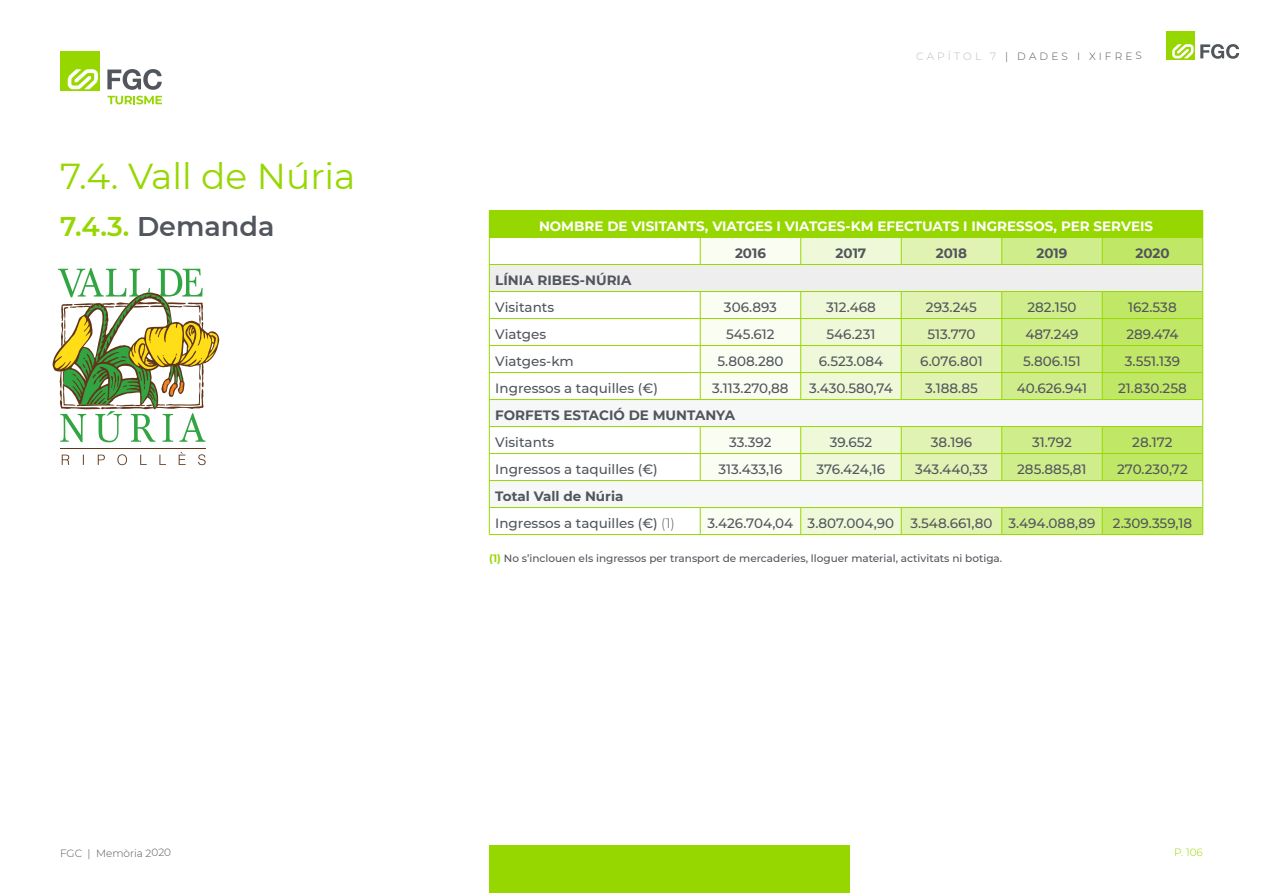
<style>
.page{position:relative;width:1263px;height:893px;background:#fff}
.page>*{position:absolute;margin:0;border:0;box-sizing:border-box;transform-origin:0 0}
.t1{font:36px "Montserrat";color:#97d700}
.t2{font:600 27px "Montserrat";color:#51555c}
.t3{font:500 13.5px/27px "Montserrat";color:#51555c}
.t4{font:700 13.5px "Montserrat";color:#fff}
.t5{font:700 13.5px "Montserrat";color:#51555c}
.t6{font:500 10.5px "Montserrat";color:#51555c}
.t7{font:300 10.5px "Montserrat";letter-spacing:.285em;color:#51555c}
.t8{font:300 10.5px "Montserrat";letter-spacing:-.005em;color:#51555c}
.t9{font:300 10.5px "Montserrat";color:#97d700}
.s1{color:#97d700}
.s2{color:#b9bbbe}
.s3{font-weight:700}
.s4{font-weight:300}
.s5{font-weight:700;color:#97d700}
</style>
<div class="page">
<svg style="left:1200px;top:44px;width:39px;height:15px"></svg>
<div style="left:1167px;top:32px;width:28px;height:28px;background:#97d700"></div>
<svg style="left:1172px;top:44px;width:21px;height:14px"></svg>
<div style="left:489px;top:211px;width:714px;height:27px;background:#97d700"></div>
<div style="left:489px;top:265px;width:714px;height:27px;background:#eeeeef"></div>
<svg style="left:490px;top:400px;width:210px;height:82px"></svg>
<hr style="left:489px;top:210px;width:211px;height:1px;background:#97d700">
<hr style="left:700px;top:210px;width:101px;height:1px;background:#97d700">
<hr style="left:801px;top:210px;width:100px;height:1px;background:#97d700">
<hr style="left:901px;top:210px;width:101px;height:1px;background:#97d700">
<hr style="left:1002px;top:210px;width:100px;height:1px;background:#97d700">
<hr style="left:1102px;top:210px;width:101px;height:1px;background:#97d700">
<hr style="left:489px;top:264px;width:211px;height:1px;background:#97d700">
<hr style="left:489px;top:291px;width:211px;height:1px;background:#97d700">
<hr style="left:489px;top:318px;width:211px;height:1px;background:#97d700">
<hr style="left:489px;top:345px;width:211px;height:1px;background:#97d700">
<hr style="left:489px;top:372px;width:211px;height:1px;background:#97d700">
<hr style="left:489px;top:399px;width:211px;height:1px;background:#97d700">
<hr style="left:489px;top:426px;width:211px;height:1px;background:#97d700">
<hr style="left:489px;top:453px;width:211px;height:1px;background:#97d700">
<hr style="left:489px;top:480px;width:211px;height:1px;background:#97d700">
<hr style="left:489px;top:507px;width:211px;height:1px;background:#97d700">
<svg style="left:489px;top:238px;width:1px;height:296px"></svg>
<svg style="left:700px;top:237px;width:503px;height:297px"></svg>
<hr style="left:489px;top:534px;width:211px;height:1px;background:#97d700">
<hr style="left:700px;top:534px;width:101px;height:1px;background:#97d700">
<hr style="left:801px;top:534px;width:100px;height:1px;background:#97d700">
<hr style="left:901px;top:534px;width:101px;height:1px;background:#97d700">
<hr style="left:1002px;top:534px;width:100px;height:1px;background:#97d700">
<hr style="left:1102px;top:534px;width:101px;height:1px;background:#97d700">
<div style="left:60px;top:51px;width:40px;height:40px;background:#97d700"></div>
<svg style="left:107px;top:69px;width:55px;height:21px"></svg>
<svg style="left:68px;top:69px;width:30px;height:20px"></svg>
<svg style="left:108px;top:96px;width:54px;height:8px"></svg>
<div style="left:489px;top:846px;width:360px;height:47px;background:#97d700"></div>
<svg style="left:53px;top:268px;width:166px;height:174px"></svg>
<hr style="left:61px;top:448px;width:145px;height:1px;background:#603519">
<svg style="left:62px;top:452px;width:144px;height:13px"></svg>
<h1 class="t1" style="left:60px;top:151px;width:297px">7.4. Vall de Núria</h1>
<h2 class="t2" style="left:60px;top:207px;width:216px"><span class="s1">7.4.3.</span> Demanda</h2>
<p class="t7" style="left:916px;top:49px;width:227px"><span class="s2">CAPÍTOL 7</span> | DADES I XIFRES</p>
<p class="t4" style="left:539px;top:216px;width:616px">NOMBRE DE VISITANTS, VIATGES I VIATGES-KM EFECTUATS I INGRESSOS, PER SERVEIS</p>
<p class="t5" style="left:735px;top:243px;width:32px">2016</p>
<p class="t5" style="left:836px;top:243px;width:32px">2017</p>
<p class="t5" style="left:936px;top:243px;width:33px">2018</p>
<p class="t5" style="left:1036px;top:243px;width:32px">2019</p>
<p class="t5" style="left:1135px;top:243px;width:36px">2020</p>
<p class="t5" style="left:495px;top:270px;width:138px">LÍNIA RIBES-NÚRIA</p>
<p class="t3" style="left:495px;top:293px;width:60px">Visitants</p>
<p class="t3" style="left:724px;top:293px;width:54px">306.893</p>
<p class="t3" style="left:826px;top:293px;width:51px">312.468</p>
<p class="t3" style="left:926px;top:293px;width:53px">293.245</p>
<p class="t3" style="left:1027px;top:293px;width:50px">282.150</p>
<p class="t3" style="left:1128px;top:293px;width:50px">162.538</p>
<p class="t3" style="left:495px;top:320px;width:52px">Viatges</p>
<p class="t3" style="left:726px;top:320px;width:50px">545.612</p>
<p class="t3" style="left:826px;top:320px;width:50px">546.231</p>
<p class="t3" style="left:927px;top:320px;width:50px">513.770</p>
<p class="t3" style="left:1025px;top:320px;width:55px">487.249</p>
<p class="t3" style="left:1126px;top:320px;width:54px">289.474</p>
<p class="t3" style="left:495px;top:347px;width:80px">Viatges-km</p>
<p class="t3" style="left:717px;top:347px;width:68px">5.808.280</p>
<p class="t3" style="left:819px;top:347px;width:66px">6.523.084</p>
<p class="t3" style="left:920px;top:347px;width:64px">6.076.801</p>
<p class="t3" style="left:1023px;top:347px;width:59px">5.806.151</p>
<p class="t3" style="left:1125px;top:347px;width:57px">3.551.139</p>
<p class="t3" style="left:495px;top:374px;width:164px">Ingressos a taquilles (€)</p>
<p class="t3" style="left:712px;top:374px;width:78px">3.113.270,88</p>
<p class="t3" style="left:809px;top:374px;width:85px">3.430.580,74</p>
<p class="t3" style="left:925px;top:374px;width:54px">3.188.85</p>
<p class="t3" style="left:1017px;top:374px;width:72px">40.626.941</p>
<p class="t3" style="left:1118px;top:374px;width:70px">21.830.258</p>
<p class="t5" style="left:495px;top:405px;width:241px">FORFETS ESTACIÓ DE MUNTANYA</p>
<p class="t3" style="left:495px;top:428px;width:60px">Visitants</p>
<p class="t3" style="left:729px;top:428px;width:44px">33.392</p>
<p class="t3" style="left:830px;top:428px;width:44px">39.652</p>
<p class="t3" style="left:931px;top:428px;width:43px">38.196</p>
<p class="t3" style="left:1032px;top:428px;width:41px">31.792</p>
<p class="t3" style="left:1132px;top:428px;width:42px">28.172</p>
<p class="t3" style="left:495px;top:455px;width:164px">Ingressos a taquilles (€)</p>
<p class="t3" style="left:718px;top:455px;width:65px">313.433,16</p>
<p class="t3" style="left:816px;top:455px;width:70px">376.424,16</p>
<p class="t3" style="left:915px;top:455px;width:74px">343.440,33</p>
<p class="t3" style="left:1017px;top:455px;width:71px">285.885,81</p>
<p class="t3" style="left:1117px;top:455px;width:72px">270.230,72</p>
<p class="t3" style="left:495px;top:482px;width:181px"><span class="s3">Total Vall de Núria<br></span>Ingressos a taquilles (€) <span class="s4">(1)</span></p>
<p class="t3" style="left:707px;top:509px;width:389px">3.426.704,04 3.807.004,90 3.548.661,80 3.494.088,89</p>
<p class="t3" style="left:1113px;top:509px;width:81px">2.309.359,18</p>
<p class="t6" style="left:489px;top:551px;width:515px"><span class="s5">(1)</span> No s’inclouen els ingressos per transport de mercaderies, lloguer material, activitats ni botiga.</p>
<p class="t8" style="left:60px;top:846px;width:113px">FGC | Memòria 2020</p>
<p class="t9" style="left:1174px;top:845px;width:30px">P. 106</p>
</div>
